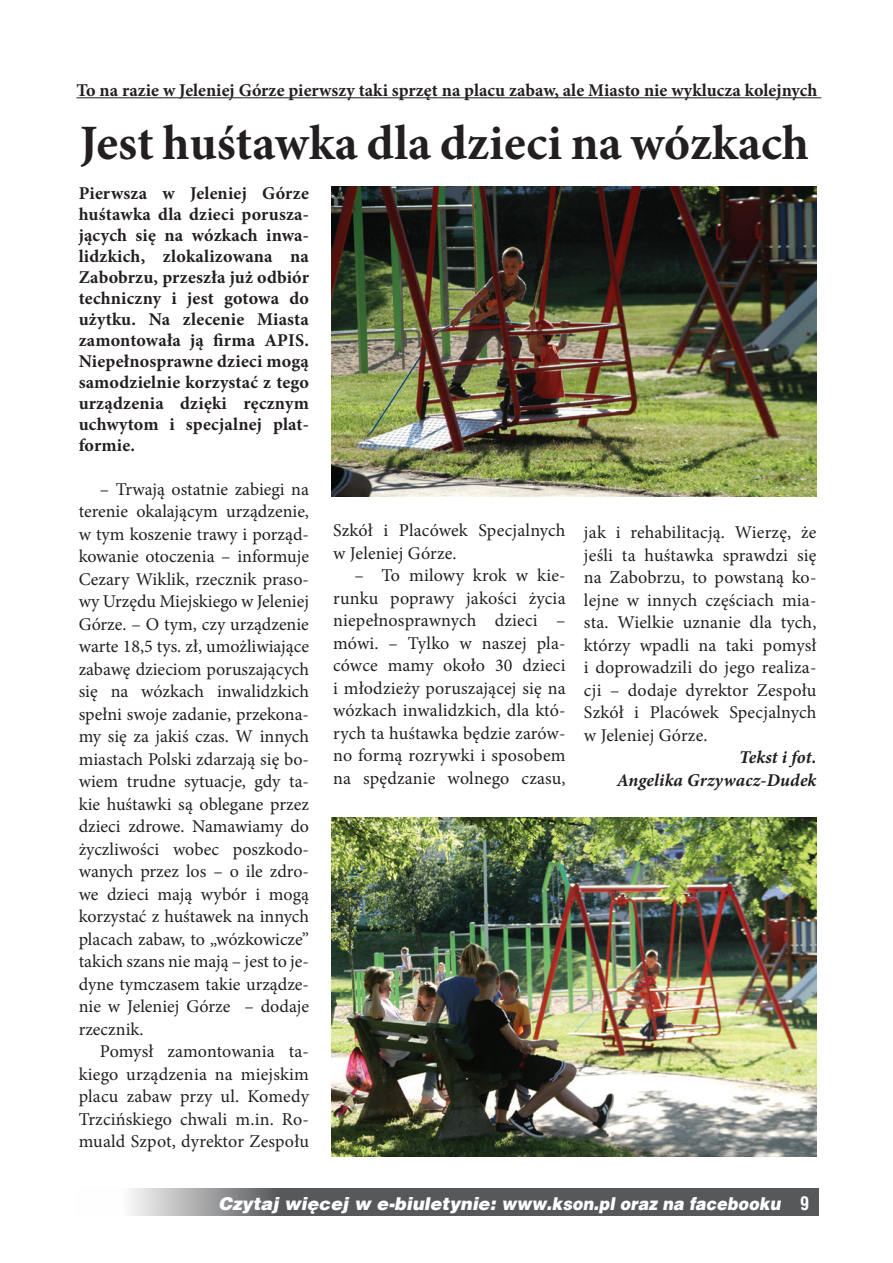
<style>
.page{position:relative;width:893px;height:1263px;background:#fff}
.page>*{position:absolute;margin:0;border:0;box-sizing:border-box;transform-origin:0 0}
.t1{font:700 49.5px "Minion Pro";color:#231f20}
.t2{font:18px/22.5px "Minion Pro";letter-spacing:.005em;color:#231f20;text-align:justify}
.t3{font:700 18px/21px "Minion Pro";letter-spacing:.005em;color:#231f20;text-align:justify}
.t4{font:italic 700 18px/22.5px "Minion Pro";letter-spacing:.005em;color:#231f20;text-align:right}
.t5{font:italic 900 17.7px "Switzerland";color:#fff}
.s1{font-family:"Switzerland Condensed";font-weight:700;font-style:normal;font-size:18px}
</style>
<div class="page">
<svg style="left:131px;top:1188px;width:687px;height:28px;background:#67686a"></svg>
<img style="left:332px;top:186px;width:484px;height:310px">
<img style="left:331px;top:817px;width:485px;height:340px">
<hr style="left:77px;top:97px;width:744px;height:1px;background:#231f20">
<p class="t3" style="left:77px;top:80px;width:742px">To na razie w Jeleniej Górze pierwszy taki sprzęt na placu zabaw, ale Miasto nie wyklucza kolejnych</p>
<h1 class="t1" style="left:80px;top:109px;width:731px">Jest huśtawka dla dzieci na wózkach</h1>
<p class="t3" style="left:79px;top:183px;width:232px">Pierwsza w Jeleniej Górze huśtawka dla dzieci porusza&shy;jących się na wózkach inwa&shy;lidzkich, zlokalizowana na Zabobrzu, przeszła już odbiór techniczny i jest gotowa do użytku. Na zlecenie Miasta zamontowała ją firma APIS.<br>Niepełnosprawne dzieci mogą samodzielnie korzystać z tego urządzenia dzięki ręcznym uchwytom i specjalnej plat&shy;formie.</p>
<p class="t2" style="left:79px;top:478px;width:232px;text-indent:21px">– Trwają ostatnie zabiegi na terenie okalającym urządzenie, w tym koszenie trawy i porząd&shy;kowanie otoczenia – informuje Cezary Wiklik, rzecznik praso&shy;wy Urzędu Miejskiego w Jeleniej Górze. – O tym, czy urządzenie warte 18,5 tys. zł, umożliwiające zabawę dzieciom poruszających się na wózkach inwalidzkich spełni swoje zadanie, przekona&shy;my się za jakiś czas. W innych miastach Polski zdarzają się bo&shy;wiem trudne sytuacje, gdy ta&shy;kie huśtawki są oblegane przez dzieci zdrowe. Namawiamy do życzliwości wobec poszkodo&shy;wanych przez los – o ile zdro&shy;we dzieci mają wybór i mogą korzystać z huśtawek na innych placach zabaw, to „wózkowicze” takich szans nie mają – jest to je&shy;dyne tymczasem takie urządze&shy;nie w Jeleniej Górze – dodaje rzecznik.</p>
<p class="t2" style="left:79px;top:1040px;width:232px;text-indent:21px">Pomysł zamontowania ta&shy;kiego urządzenia na miejskim placu zabaw przy ul. Komedy Trzcińskiego chwali m.in. Ro&shy;muald Szpot, dyrektor Zespołu</p>
<p class="t2" style="left:333px;top:519px;width:234px">Szkół i Placówek Specjalnych w Jeleniej Górze.</p>
<p class="t2" style="left:333px;top:564px;width:234px;text-indent:21px">– To milowy krok w kie&shy;runku poprawy jakości życia niepełnosprawnych dzieci – mówi. – Tylko w naszej pla&shy;cówce mamy około 30 dzieci i młodzieży poruszającej się na wózkach inwalidzkich, dla któ&shy;rych ta huśtawka będzie zarów&shy;no formą rozrywki i sposobem na spędzanie wolnego czasu,</p>
<p class="t2" style="left:584px;top:521px;width:234px">jak i rehabilitacją. Wierzę, że jeśli ta huśtawka sprawdzi się na Zabobrzu, to powstaną ko&shy;lejne w innych częściach mia&shy;sta. Wielkie uznanie dla tych, którzy wpadli na taki pomysł i doprowadzili do jego realiza&shy;cji – dodaje dyrektor Zespołu Szkół i Placówek Specjalnych w Jeleniej Górze.</p>
<p class="t4" style="left:617px;top:746px;width:201px">Tekst i fot.<br>Angelika Grzywacz-Dudek</p>
<p class="t5" style="left:218px;top:1193px;width:592px">Czytaj więcej w e-biuletynie: www.kson.pl oraz na facebooku <span class="s1">9</span></p>
</div>
